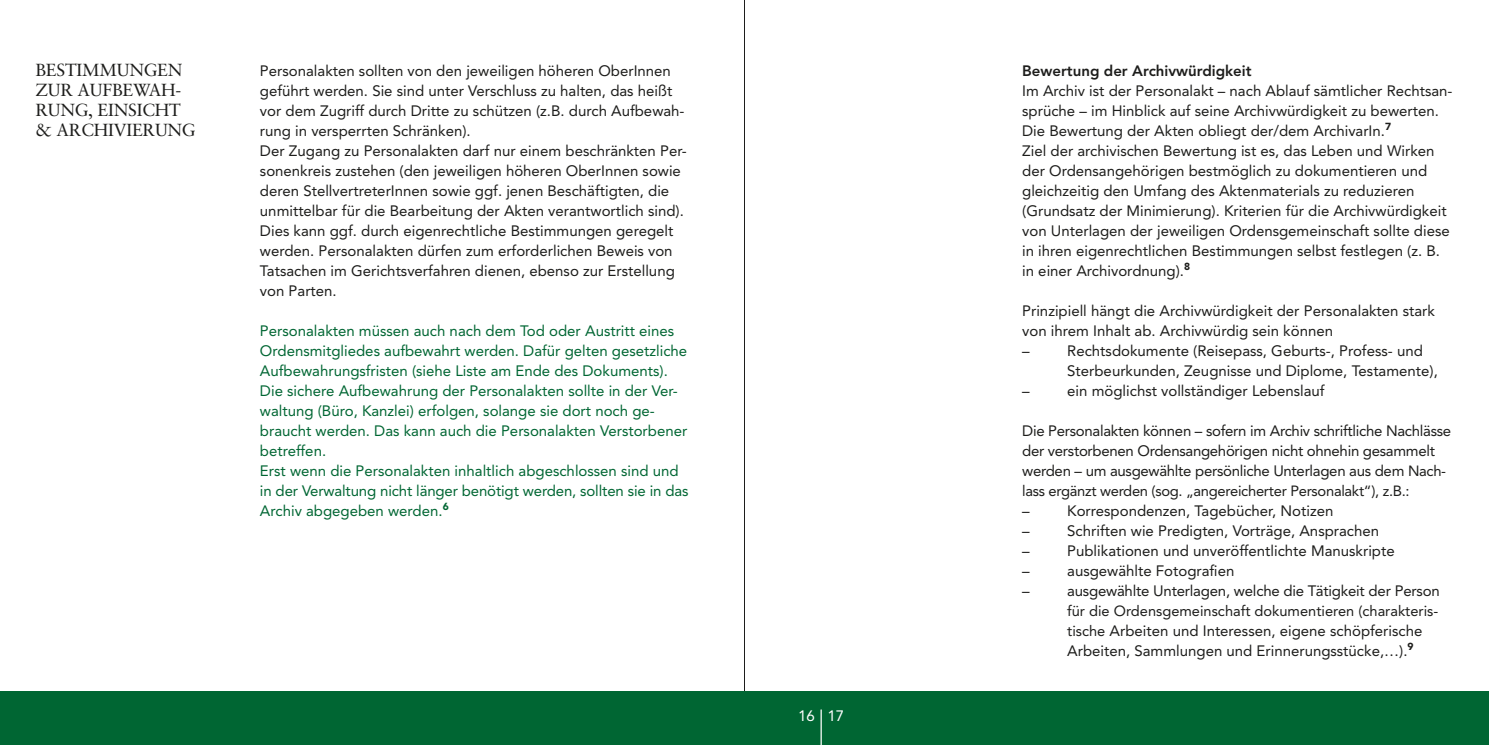
<style>
.page{position:relative;width:1489px;height:745px;background:#fff}
.page>*{position:absolute;margin:0;border:0;box-sizing:border-box;transform-origin:0 0}
.Headline{font:17.5px/20px "Sabon";letter-spacing:-.01em;color:#1d1d1b;text-align:justify}
.fließ{font:15px/20px "Avenir LT Std";color:#1d1d1b}
.fließ-2{font:15px/20px "Avenir LT Std";color:#063}
.fließ-3{font:15px/20px "Avenir LT Std";letter-spacing:-.02em;color:#1d1d1b}
.fließ-4{font:800 15px "Avenir LT Std";color:#1d1d1b}
.t1{font:15px "Avenir LT Std";color:#fff}
.fließ-5{font:14.75px "Avenir LT Std";letter-spacing:-.02em;color:#1d1d1b}
.fließ-6{font:14.62px "Avenir LT Std";color:#1d1d1b}
.s1{font-size:14.75px}
.s2{font-size:14.62px}
</style>
<div class="page">
<hr style="left:744px;top:0;width:1px;height:691px;background:#1d1d1b">
<div style="left:0;top:691px;width:744px;height:53px;background:#063"></div>
<div style="left:744px;top:691px;width:744px;height:53px;background:#063"></div>
<hr style="left:820px;top:709px;width:1px;height:35px;background:#fff">
<p class="Headline" style="left:35px;top:59px;width:148px">BESTIMMUNGEN ZUR AUFBEWAH-RUNG, EINSICHT</p>
<p class="Headline" style="left:35px;top:119px;width:162px">&amp; ARCHIVIERUNG</p>
<p class="fließ" style="left:260px;top:60px;width:426px">Personalakten sollten von den jeweiligen höheren OberInnen geführt werden. Sie sind unter Verschluss zu halten, das heißt vor dem Zugriff durch Dritte zu schützen (z.B. durch Aufbewah&shy;rung in versperrten Schränken).</p>
<p class="fließ" style="left:260px;top:140px;width:428px">Der Zugang zu Personalakten darf nur einem beschränkten Per&shy;sonenkreis zustehen (den jeweiligen höheren OberInnen sowie deren StellvertreterInnen sowie ggf. jenen Beschäftigten, die unmittelbar für die Bearbeitung der Akten verantwortlich sind).<br>Dies kann ggf. durch eigenrechtliche Bestimmungen geregelt werden. Personalakten dürfen zum erforderlichen Beweis von Tatsachen im Gerichtsverfahren dienen, ebenso zur Erstellung von Parten.</p>
<p class="fließ-2" style="left:260px;top:320px;width:429px">Personalakten müssen auch nach dem Tod oder Austritt eines Ordensmitgliedes aufbewahrt werden. Dafür gelten gesetzliche Aufbewahrungsfristen (siehe Liste am Ende des Dokuments).<br>Die sichere Aufbewahrung der Personalakten sollte in der Ver&shy;waltung (Büro, Kanzlei) erfolgen, solange sie dort noch ge&shy;braucht werden. Das kann auch die Personalakten Verstorbener betreffen.</p>
<p class="fließ-2" style="left:260px;top:460px;width:430px">Erst wenn die Personalakten inhaltlich abgeschlossen sind und in der Verwaltung nicht länger benötigt werden, sollten sie in das<br>Archiv abgegeben werden.<sup>6</sup></p>
<p class="t1" style="left:798px;top:706px;width:47px">16 17</p>
<p class="fließ-4" style="left:1022px;top:61px;width:231px">Bewertung der Archivwürdigkeit</p>
<p class="fließ" style="left:1022px;top:80px;width:432px">Im Archiv ist der Personalakt – nach Ablauf sämtlicher Rechtsan&shy;sprüche – im Hinblick auf seine Archivwürdigkeit zu bewerten.<br>Die Bewertung der Akten obliegt der/dem ArchivarIn.<sup>7</sup></p>
<p class="fließ" style="left:1022px;top:140px;width:429px">Ziel der archivischen Bewertung ist es, das Leben und Wirken der Ordensangehörigen bestmöglich zu dokumentieren und gleichzeitig den Umfang des Aktenmaterials zu reduzieren (Grundsatz der Minimierung). Kriterien für die Archivwürdigkeit von Unterlagen der jeweiligen Ordensgemeinschaft sollte diese in ihren eigenrechtlichen Bestimmungen selbst festlegen (z. B. in einer Archivordnung).<sup>8</sup></p>
<p class="fließ" style="left:1022px;top:300px;width:414px">Prinzipiell hängt die Archivwürdigkeit der Personalakten stark von ihrem Inhalt ab. Archivwürdig sein können</p>
<p class="fließ" style="left:1022px;top:340px;width:9px">–</p>
<p class="fließ" style="left:1067px;top:340px;width:372px">Rechtsdokumente (Reisepass, Geburts-, Profess- und<br>Sterbeurkunden, Zeugnisse und Diplome, Testamente),</p>
<p class="fließ" style="left:1022px;top:380px;width:9px">–</p>
<p class="fließ" style="left:1067px;top:380px;width:259px">ein möglichst vollständiger Lebenslauf</p>
<p class="fließ-3" style="left:1022px;top:420px;width:430px">Die Personalakten können – sofern im Archiv schriftliche Nachlässe der verstorbenen Ordensangehörigen nicht ohnehin gesammelt werden – um ausgewählte persönliche Unterlagen aus dem <span class="s1">Nach-</span></p>
<p class="fließ-5" style="left:1022px;top:482px;width:389px">lass ergänzt werden (sog. „angereicherter Personalakt“), z.B.:</p>
<p class="fließ" style="left:1022px;top:500px;width:9px">–</p>
<p class="fließ" style="left:1067px;top:500px;width:268px">Korrespondenzen, Tagebücher, Notizen</p>
<p class="fließ" style="left:1022px;top:520px;width:9px">–</p>
<p class="fließ" style="left:1067px;top:520px;width:313px">Schriften wie Predigten, Vorträge, Ansprachen</p>
<p class="fließ" style="left:1022px;top:540px;width:9px">–</p>
<p class="fließ" style="left:1067px;top:540px;width:329px">Publikationen und unveröffentlichte Manuskripte</p>
<p class="fließ" style="left:1022px;top:560px;width:9px">–</p>
<p class="fließ" style="left:1067px;top:560px;width:169px">ausgewählte Fotografien</p>
<p class="fließ" style="left:1022px;top:580px;width:9px">–</p>
<p class="fließ" style="left:1067px;top:580px;width:374px">ausgewählte Unterlagen, welche die Tätigkeit der Person</p>
<p class="fließ-6" style="left:1067px;top:602px;width:372px">für die Ordensgemeinschaft dokumentieren (charakteris-</p>
<p class="fließ" style="left:1067px;top:620px;width:357px"><span class="s2">tische</span> Arbeiten und Interessen, eigene schöpferische<br>Arbeiten, Sammlungen und Erinnerungsstücke,…).<sup>9</sup></p>
</div>
